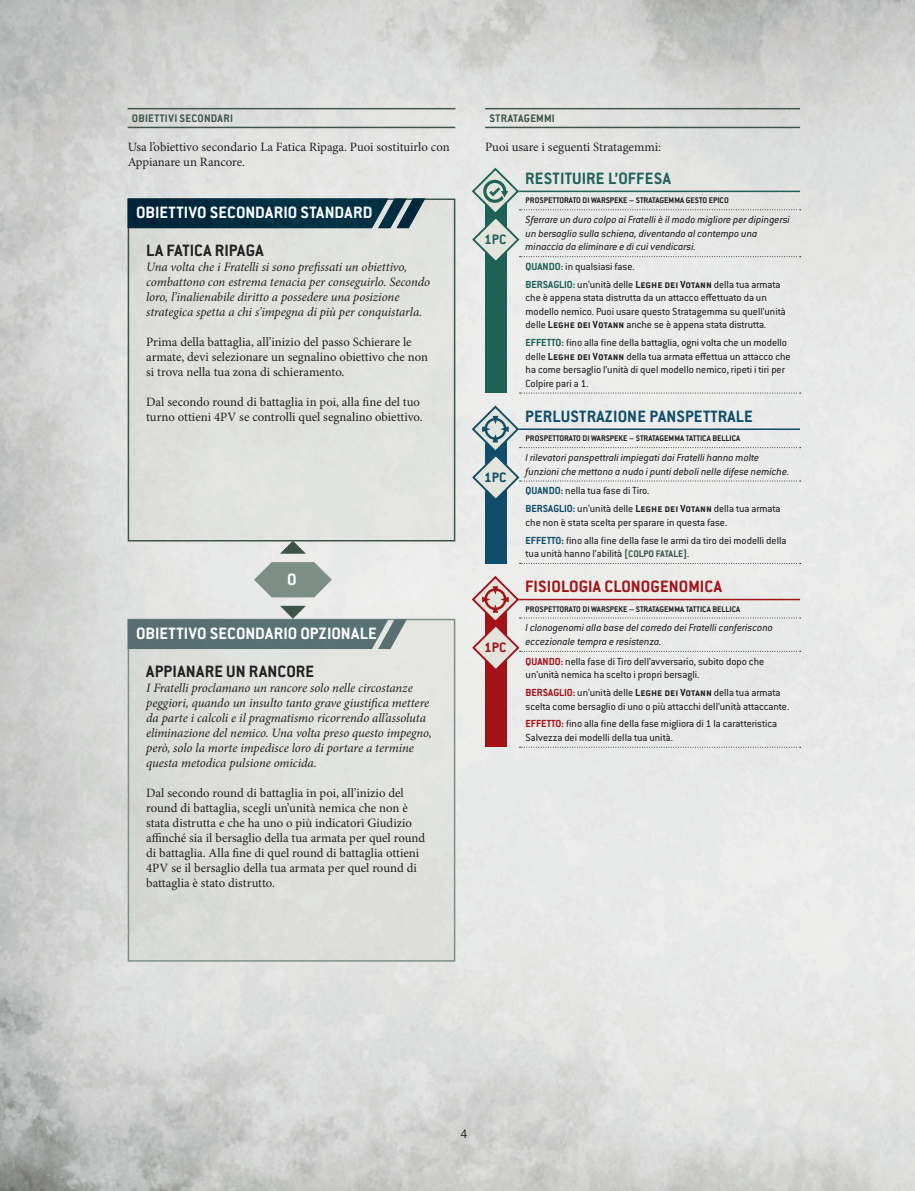
<style>
.page{position:relative;width:915px;height:1191px;background:#fff}
.page>*{position:absolute;margin:0;border:0;box-sizing:border-box;transform-origin:0 0}
.t1{font:700 18px "Conduit ITC Std";letter-spacing:.005em;color:#fff}
.t2{font:700 18px "Conduit ITC Std";letter-spacing:.01em;color:#231f20}
.t3{font:700 18px "Conduit ITC Std";letter-spacing:.01em;color:#0f4d6b}
.t4{font:700 18px "Conduit ITC Std";letter-spacing:.005em;color:#a21217}
.t5{font:700 18px "Conduit ITC Std";letter-spacing:.01em;color:#1e6257}
.t6{font:700 15px "Conduit ITC Std";color:#1e6257}
.t7{font:700 15px "Conduit ITC Std";color:#0f4d6b}
.t8{font:700 15px "Conduit ITC Std";color:#a21217}
.t9{font:300 13.5px "Conduit ITC Std";color:#231f20}
.t10{font:12.75px/15px "Minion Pro";color:#231f20}
.t11{font:italic 12.75px/15px "Minion Pro";letter-spacing:-.01em;color:#231f20}
.t12{font:700 12px "Conduit ITC Std";letter-spacing:.02em;color:#3d544a}
.t13{font:11.25px/13.5px "Conduit ITC Std";color:#231f20}
.t14{font:italic 11.25px/13.5px "Conduit ITC Std";color:#231f20}
.t15{font:700 9px "Conduit ITC Std";color:#231f20}
.s1{font-weight:700;color:#1e6257}
.s2{font-weight:700}
.s3{font-weight:700;color:#0f4d6b}
.s4{font-weight:700;font-size:10.5px;color:#3d544a}
.s5{font-weight:700;color:#a21217}
</style>
<div class="page">
<img style="left:0;top:0;width:914px;height:1191px">
<hr style="left:128px;top:127px;width:327px;height:1px;background:#3d544a">
<hr style="left:128px;top:108px;width:327px;height:1px;background:#3d544a">
<div style="left:128px;top:199px;width:326px;height:342px;background:#dfe2de"></div>
<div style="left:128px;top:198px;width:327px;height:343px;border:2px solid #3d544a"></div>
<div style="left:128px;top:619px;width:326px;height:342px;background:#dedfdb"></div>
<div style="left:128px;top:619px;width:327px;height:342px;border:2px solid #7d8e87"></div>
<img style="left:128px;top:198px;width:297px;height:30px">
<svg style="left:128px;top:541px;width:278px;height:108px;background:#b7bfbe"></svg>
<hr style="left:485px;top:127px;width:314px;height:1px;background:#3d544a">
<hr style="left:485px;top:108px;width:314px;height:1px;background:#3d544a">
<div style="left:485px;top:191px;width:21px;height:202px;background:#1e6257"></div>
<svg style="left:519px;top:393px;width:281px;height:1px"></svg>
<div style="left:485px;top:429px;width:21px;height:134px;background:#0f4d6b"></div>
<svg style="left:519px;top:563px;width:281px;height:1px"></svg>
<div style="left:485px;top:599px;width:21px;height:148px;background:#a21217"></div>
<svg style="left:519px;top:747px;width:281px;height:1px"></svg>
<svg style="left:470px;top:166px;width:330px;height:98px;background:#dadfdd"></svg>
<svg style="left:470px;top:404px;width:330px;height:98px;background:#dfe2e3"></svg>
<svg style="left:470px;top:574px;width:330px;height:98px;background:#e5dfde"></svg>
<p class="t12" style="left:132px;top:111px;width:103px">OBIETTIVI SECONDARI</p>
<p class="t10" style="left:128px;top:140px;width:323px">Usa l’obiettivo secondario La Fatica Ripaga. Puoi sostituirlo con<br>Appianare un Rancore.</p>
<h1 class="t1" style="left:136px;top:202px;width:238px">OBIETTIVO SECONDARIO STANDARD</h1>
<h1 class="t2" style="left:146px;top:240px;width:119px">LA FATICA RIPAGA</h1>
<p class="t11" style="left:146px;top:260px;width:285px">Una volta che i Fratelli si sono prefissati un obiettivo, combattono con estrema tenacia per conseguirlo. Secondo loro, l’inalienabile diritto a possedere una posizione strategica spetta a chi s’impegna di più per conquistarla.</p>
<p class="t10" style="left:146px;top:335px;width:283px">Prima della battaglia, all’inizio del passo Schierare le armate, devi selezionare un segnalino obiettivo che non si trova nella tua zona di schieramento.</p>
<p class="t10" style="left:146px;top:395px;width:278px">Dal secondo round di battaglia in poi, alla fine del tuo turno ottieni 4PV se controlli quel segnalino obiettivo.</p>
<h1 class="t1" style="left:287px;top:569px;width:11px">O</h1>
<h1 class="t1" style="left:136px;top:622px;width:242px">OBIETTIVO SECONDARIO OPZIONALE</h1>
<h1 class="t2" style="left:146px;top:660px;width:169px">APPIANARE UN RANCORE</h1>
<p class="t11" style="left:146px;top:680px;width:287px">I Fratelli proclamano un rancore solo nelle circostanze peggiori, quando un insulto tanto grave giustifica mettere da parte i calcoli e il pragmatismo ricorrendo all’assoluta eliminazione del nemico. Una volta preso questo impegno, però, solo la morte impedisce loro di portare a termine questa metodica pulsione omicida.</p>
<p class="t10" style="left:146px;top:785px;width:280px">Dal secondo round di battaglia in poi, all’inizio del round di battaglia, scegli un’unità nemica che non è stata distrutta e che ha uno o più indicatori Giudizio affinché sia il bersaglio della tua armata per quel round di battaglia. Alla fine di quel round di battaglia ottieni 4PV se il bersaglio della tua armata per quel round di battaglia è stato distrutto.</p>
<p class="t12" style="left:489px;top:111px;width:67px">STRATAGEMMI</p>
<p class="t10" style="left:485px;top:140px;width:177px">Puoi usare i seguenti Stratagemmi:</p>
<h1 class="t5" style="left:525px;top:168px;width:147px">RESTITUIRE L’OFFESA</h1>
<p class="t15" style="left:525px;top:195px;width:204px">PROSPETTORATO DI WARSPEKE – STRATAGEMMA GESTO EPICO</p>
<p class="t14" style="left:525px;top:213px;width:266px">Sferrare un duro colpo ai Fratelli è il modo migliore per dipingersi un bersaglio sulla schiena, diventando al contempo una minaccia da eliminare e di cui vendicarsi.</p>
<p class="t13" style="left:525px;top:257px;width:256px;line-height:17.7px"><span class="s1">QUANDO:</span> in qualsiasi fase.<br><span class="s1">BERSAGLIO:</span> un’unità delle <span class="s2">Leghe dei Votann</span> della tua armata</p>
<p class="t13" style="left:525px;top:291px;width:261px">che è appena stata distrutta da un attacco effettuato da un modello nemico. Puoi usare questo Stratagemma su quell’unità delle <span class="s2">Leghe dei Votann</span> anche se è appena stata distrutta.</p>
<p class="t13" style="left:525px;top:335px;width:266px"><span class="s1">EFFETTO:</span> fino alla fine della battaglia, ogni volta che un modello delle <span class="s2">Leghe dei Votann</span> della tua armata effettua un attacco che ha come bersaglio l’unità di quel modello nemico, ripeti i tiri per Colpire pari a 1.</p>
<h1 class="t3" style="left:525px;top:405px;width:229px">PERLUSTRAZIONE PANSPETTRALE</h1>
<p class="t15" style="left:525px;top:433px;width:216px">PROSPETTORATO DI WARSPEKE – STRATAGEMMA TATTICA BELLICA</p>
<p class="t14" style="left:525px;top:450px;width:265px">I rilevatori panspettrali impiegati dai Fratelli hanno molte funzioni che mettono a nudo i punti deboli nelle difese nemiche.</p>
<p class="t13" style="left:525px;top:482px;width:256px;line-height:17.7px"><span class="s3">QUANDO:</span> nella tua fase di Tiro.<br><span class="s3">BERSAGLIO:</span> un’unità delle <span class="s2">Leghe dei Votann</span> della tua armata</p>
<p class="t13" style="left:525px;top:513px;width:262px;line-height:17.7px">che non è stata scelta per sparare in questa fase.<br><span class="s3">EFFETTO:</span> fino alla fine della fase le armi da tiro dei modelli della</p>
<p class="t13" style="left:525px;top:546px;width:165px">tua unità hanno l’abilità <span class="s4">[COLPO FATALE]</span>.</p>
<h1 class="t4" style="left:525px;top:576px;width:198px">FISIOLOGIA CLONOGENOMICA</h1>
<p class="t15" style="left:525px;top:603px;width:216px">PROSPETTORATO DI WARSPEKE – STRATAGEMMA TATTICA BELLICA</p>
<p class="t14" style="left:525px;top:621px;width:249px">I clonogenomi alla base del corredo dei Fratelli conferiscono eccezionale tempra e resistenza.</p>
<p class="t13" style="left:525px;top:654px;width:240px"><span class="s5">QUANDO:</span> nella fase di Tiro dell’avversario, subito dopo che un’unità nemica ha scelto i propri bersagli.</p>
<p class="t13" style="left:525px;top:685px;width:265px"><span class="s5">BERSAGLIO:</span> un’unità delle <span class="s2">Leghe dei Votann</span> della tua armata scelta come bersaglio di uno o più attacchi dell’unità attaccante.</p>
<p class="t13" style="left:525px;top:716px;width:253px"><span class="s5">EFFETTO:</span> fino alla fine della fase migliora di 1 la caratteristica<br>Salvezza dei modelli della tua unità.</p>
<h2 class="t6" style="left:484px;top:230px;width:24px">1PC</h2>
<h2 class="t7" style="left:484px;top:468px;width:24px">1PC</h2>
<h2 class="t8" style="left:484px;top:638px;width:24px">1PC</h2>
<p class="t9" style="left:460px;top:1126px;width:8px">4</p>
</div>
